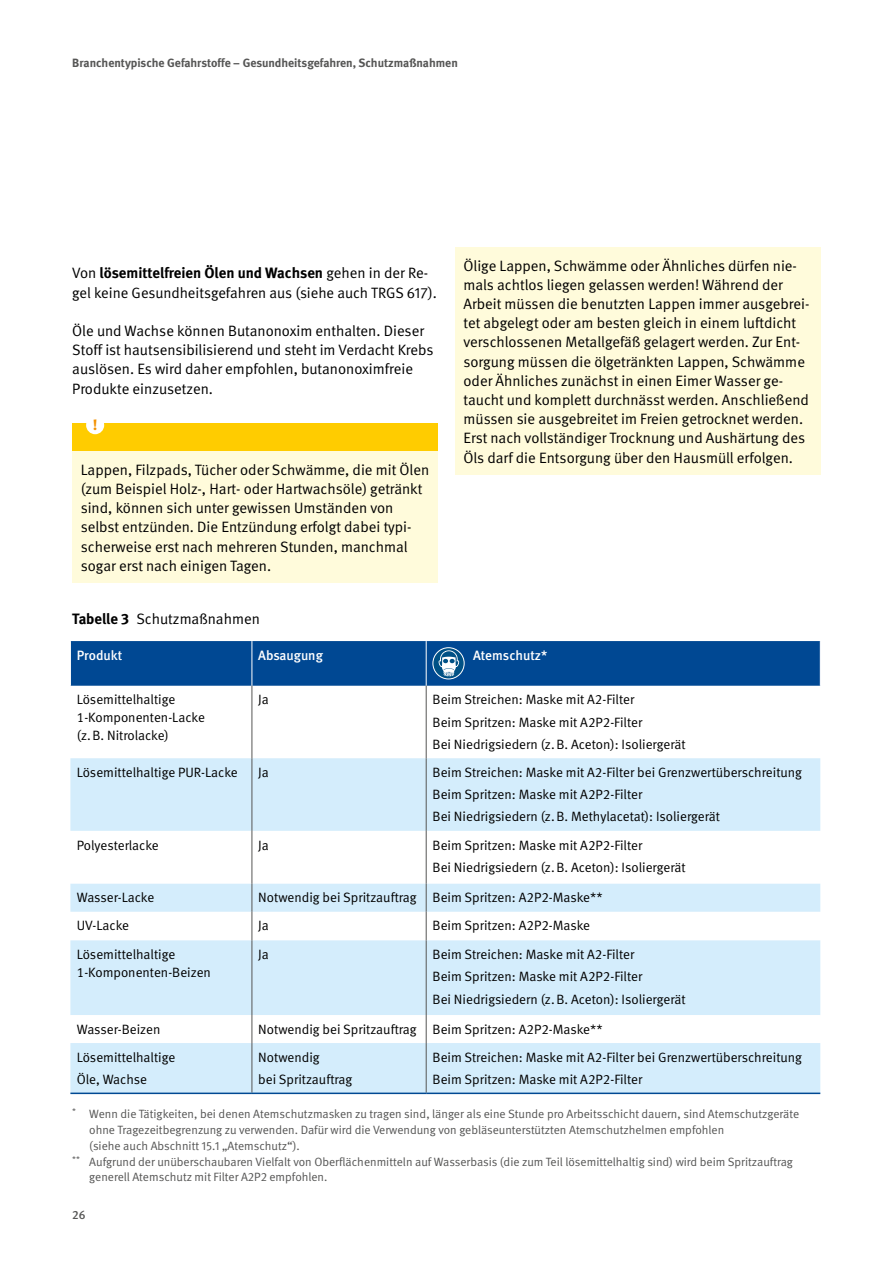
<style>
.page{position:relative;width:893px;height:1263px;background:#fff}
.page>*{position:absolute;margin:0;border:0;box-sizing:border-box;transform-origin:0 0}
.Fließtext_STG_FT_Hinweis_orange{font:15px/19.2px "DGUV Meta";color:#000}
.Fließtext_FT_Abstand_vor{font:15px/19.2px "DGUV Meta";color:#000}
.Fließtext_FT_Abstand_nach{font:15px "DGUV Meta";color:#000}
.t1{font:700 15px "DGUV Meta Serif";color:#f39100}
.Tabellen_und_Graphen_TI{font:13.5px/18px "DGUV Meta";color:#000}
.Tabellen_und_Graphen_TK{font:500 13.5px "DGUV Meta";color:#fff}
.Fließtext_FN{font:12px/15.8px "DGUV Meta";color:#565655}
.t2{font:700 12px "DGUV Meta";color:#565655}
.t3{font:500 12px "DGUV Meta";color:#565655}
.s1{font-weight:700}
</style>
<div class="page">
<div style="left:72px;top:423px;width:366px;height:28px;background:#fc0"></div>
<div style="left:72px;top:451px;width:366px;height:132px;background:#fffbdb"></div>
<div style="left:455px;top:247px;width:366px;height:228px;background:#fffbdb"></div>
<div style="left:86px;top:416px;width:18px;height:18px;background:#fff;border-radius:50%"></div>
<svg style="left:70px;top:758px;width:750px;height:334px;fill:#d4edfc"></svg>
<hr style="left:252px;top:686px;width:1px;height:72px;background:#565655">
<hr style="left:252px;top:758px;width:1px;height:73px;background:#565655">
<hr style="left:252px;top:831px;width:1px;height:53px;background:#565655">
<hr style="left:426px;top:686px;width:1px;height:72px;background:#565655">
<hr style="left:426px;top:758px;width:1px;height:73px;background:#565655">
<hr style="left:426px;top:831px;width:1px;height:53px;background:#565655">
<svg style="left:426px;top:884px;width:1px;height:56px"></svg>
<hr style="left:426px;top:940px;width:1px;height:75px;background:#565655">
<svg style="left:426px;top:1015px;width:1px;height:28px"></svg>
<hr style="left:426px;top:1043px;width:1px;height:49px;background:#565655">
<svg style="left:252px;top:884px;width:1px;height:56px"></svg>
<hr style="left:252px;top:940px;width:1px;height:75px;background:#565655">
<svg style="left:252px;top:1015px;width:1px;height:28px"></svg>
<hr style="left:252px;top:1043px;width:1px;height:49px;background:#565655">
<hr style="left:70px;top:1092px;width:182px;height:2px;background:#004993">
<hr style="left:252px;top:1092px;width:174px;height:2px;background:#004993">
<hr style="left:426px;top:1092px;width:394px;height:2px;background:#004993">
<svg style="left:70px;top:641px;width:750px;height:45px;background:#054b95"></svg>
<div style="left:433px;top:647px;width:31px;height:32px;border:1px solid #fff;border-radius:50%"></div>
<p class="t2" style="left:72px;top:56px;width:387px">Branchentypische Gefahrstoffe – Gesundheitsgefahren, Schutzmaßnahmen</p>
<p class="Fließtext_FT_Abstand_vor" style="left:72px;top:264px;width:366px">Von <span class="s1">lösemittelfreien Ölen und Wachsen</span> gehen in der Re&shy;gel keine Gesundheitsgefahren aus (siehe auch TRGS 617).</p>
<p class="Fließtext_FT_Abstand_vor" style="left:72px;top:322px;width:363px">Öle und Wachse können Butanonoxim enthalten. Dieser Stoff ist hautsensibilisierend und steht im Verdacht Krebs auslösen. Es wird daher empfohlen, butanonoximfreie Produkte einzusetzen.</p>
<p class="t1" style="left:93px;top:415px;width:6px">!</p>
<p class="Fließtext_STG_FT_Hinweis_orange" style="left:81px;top:460px;width:350px">Lappen, Filzpads, Tücher oder Schwämme, die mit Ölen (zum Beispiel Holz-, Hart- oder Hartwachsöle) getränkt sind, können sich unter gewissen Umständen von selbst entzünden. Die Entzündung erfolgt dabei typi&shy;scherweise erst nach mehreren Stunden, manchmal sogar erst nach einigen Tagen.</p>
<p class="Fließtext_STG_FT_Hinweis_orange" style="left:463px;top:256px;width:347px">Ölige Lappen, Schwämme oder Ähnliches dürfen nie&shy;mals achtlos liegen gelassen werden! Während der Arbeit müssen die benutzten Lappen immer ausgebrei&shy;tet abgelegt oder am besten gleich in einem luftdicht verschlossenen Metallgefäß gelagert werden. Zur Ent&shy;sorgung müssen die ölgetränkten Lappen, Schwämme oder Ähnliches zunächst in einen Eimer Wasser ge&shy;taucht und komplett durchnässt werden. Anschließend müssen sie ausgebreitet im Freien getrocknet werden.<br>Erst nach vollständiger Trocknung und Aushärtung des Öls darf die Entsorgung über den Hausmüll erfolgen.</p>
<p class="Fließtext_FT_Abstand_nach" style="left:72px;top:610px;width:189px"><span class="s1">Tabelle 3</span> Schutzmaßnahmen</p>
<p class="Tabellen_und_Graphen_TK" style="left:77px;top:647px;width:47px">Produkt</p>
<p class="Tabellen_und_Graphen_TK" style="left:258px;top:647px;width:66px">Absaugung</p>
<p class="Tabellen_und_Graphen_TK" style="left:473px;top:647px;width:76px">Atemschutz*</p>
<p class="Tabellen_und_Graphen_TI" style="left:77px;top:691px;width:130px">Lösemittelhaltige<br>1-Komponenten-Lacke (z.B. Nitrolacke)</p>
<p class="Tabellen_und_Graphen_TI" style="left:258px;top:691px;width:12px">Ja</p>
<p class="Tabellen_und_Graphen_TI" style="left:433px;top:691px;width:203px">Beim Streichen: Maske mit A2-Filter</p>
<p class="Tabellen_und_Graphen_TI" style="left:433px;top:713px;width:211px">Beim Spritzen: Maske mit A2P2-Filter</p>
<p class="Tabellen_und_Graphen_TI" style="left:433px;top:735px;width:255px">Bei Niedrigsiedern (z.B. Aceton): Isoliergerät</p>
<p class="Tabellen_und_Graphen_TI" style="left:77px;top:764px;width:162px">Lösemittelhaltige PUR-Lacke</p>
<p class="Tabellen_und_Graphen_TI" style="left:258px;top:764px;width:12px">Ja</p>
<p class="Tabellen_und_Graphen_TI" style="left:433px;top:764px;width:371px">Beim Streichen: Maske mit A2-Filter bei Grenzwertüberschreitung</p>
<p class="Tabellen_und_Graphen_TI" style="left:433px;top:786px;width:211px">Beim Spritzen: Maske mit A2P2-Filter</p>
<p class="Tabellen_und_Graphen_TI" style="left:433px;top:808px;width:289px">Bei Niedrigsiedern (z.B. Methylacetat): Isoliergerät</p>
<p class="Tabellen_und_Graphen_TI" style="left:77px;top:836px;width:84px">Polyesterlacke</p>
<p class="Tabellen_und_Graphen_TI" style="left:258px;top:836px;width:12px">Ja</p>
<p class="Tabellen_und_Graphen_TI" style="left:433px;top:836px;width:211px">Beim Spritzen: Maske mit A2P2-Filter</p>
<p class="Tabellen_und_Graphen_TI" style="left:433px;top:858px;width:255px">Bei Niedrigsiedern (z.B. Aceton): Isoliergerät</p>
<p class="Tabellen_und_Graphen_TI" style="left:77px;top:889px;width:79px">Wasser-Lacke</p>
<p class="Tabellen_und_Graphen_TI" style="left:258px;top:889px;width:160px">Notwendig bei Spritzauftrag</p>
<p class="Tabellen_und_Graphen_TI" style="left:433px;top:889px;width:172px">Beim Spritzen: A2P2-Maske**</p>
<p class="Tabellen_und_Graphen_TI" style="left:77px;top:917px;width:54px">UV-Lacke</p>
<p class="Tabellen_und_Graphen_TI" style="left:258px;top:917px;width:12px">Ja</p>
<p class="Tabellen_und_Graphen_TI" style="left:433px;top:917px;width:159px">Beim Spritzen: A2P2-Maske</p>
<p class="Tabellen_und_Graphen_TI" style="left:77px;top:946px;width:136px">Lösemittelhaltige<br>1-Komponenten-Beizen</p>
<p class="Tabellen_und_Graphen_TI" style="left:258px;top:946px;width:12px">Ja</p>
<p class="Tabellen_und_Graphen_TI" style="left:433px;top:946px;width:203px">Beim Streichen: Maske mit A2-Filter</p>
<p class="Tabellen_und_Graphen_TI" style="left:433px;top:968px;width:211px">Beim Spritzen: Maske mit A2P2-Filter</p>
<p class="Tabellen_und_Graphen_TI" style="left:433px;top:990px;width:255px">Bei Niedrigsiedern (z.B. Aceton): Isoliergerät</p>
<p class="Tabellen_und_Graphen_TI" style="left:77px;top:1020px;width:85px">Wasser-Beizen</p>
<p class="Tabellen_und_Graphen_TI" style="left:258px;top:1020px;width:160px">Notwendig bei Spritzauftrag</p>
<p class="Tabellen_und_Graphen_TI" style="left:433px;top:1020px;width:172px">Beim Spritzen: A2P2-Maske**</p>
<p class="Tabellen_und_Graphen_TI" style="left:77px;top:1048px;width:100px">Lösemittelhaltige</p>
<p class="Tabellen_und_Graphen_TI" style="left:77px;top:1071px;width:72px">Öle, Wachse</p>
<p class="Tabellen_und_Graphen_TI" style="left:433px;top:1048px;width:371px">Beim Streichen: Maske mit A2-Filter bei Grenzwertüberschreitung</p>
<p class="Tabellen_und_Graphen_TI" style="left:433px;top:1071px;width:211px">Beim Spritzen: Maske mit A2P2-Filter</p>
<p class="Fließtext_FN" style="left:89px;top:1106px;width:711px;text-indent:-17px"><sup>*</sup> Wenn die Tätigkeiten, bei denen Atemschutzmasken zu tragen sind, länger als eine Stunde pro Arbeitsschicht dauern, sind Atemschutzgeräte ohne Tragezeitbegrenzung zu verwenden. Dafür wird die Verwendung von gebläseunterstützten Atemschutzhelmen empfohlen<br>(siehe auch Abschnitt 15.1 „Atemschutz“).</p>
<p class="Fließtext_FN" style="left:89px;top:1154px;width:705px;text-indent:-17px"><sup>**</sup> Aufgrund der unüberschaubaren Vielfalt von Oberflächenmitteln auf Wasserbasis (die zum Teil lösemittelhaltig sind) wird beim Spritzauftrag generell Atemschutz mit Filter A2P2 empfohlen.</p>
<p class="t3" style="left:72px;top:1208px;width:15px">26</p>
<p class="Tabellen_und_Graphen_TI" style="left:258px;top:1048px;width:63px">Notwendig</p>
<p class="Tabellen_und_Graphen_TI" style="left:258px;top:1071px;width:96px">bei Spritzauftrag</p>
</div>
